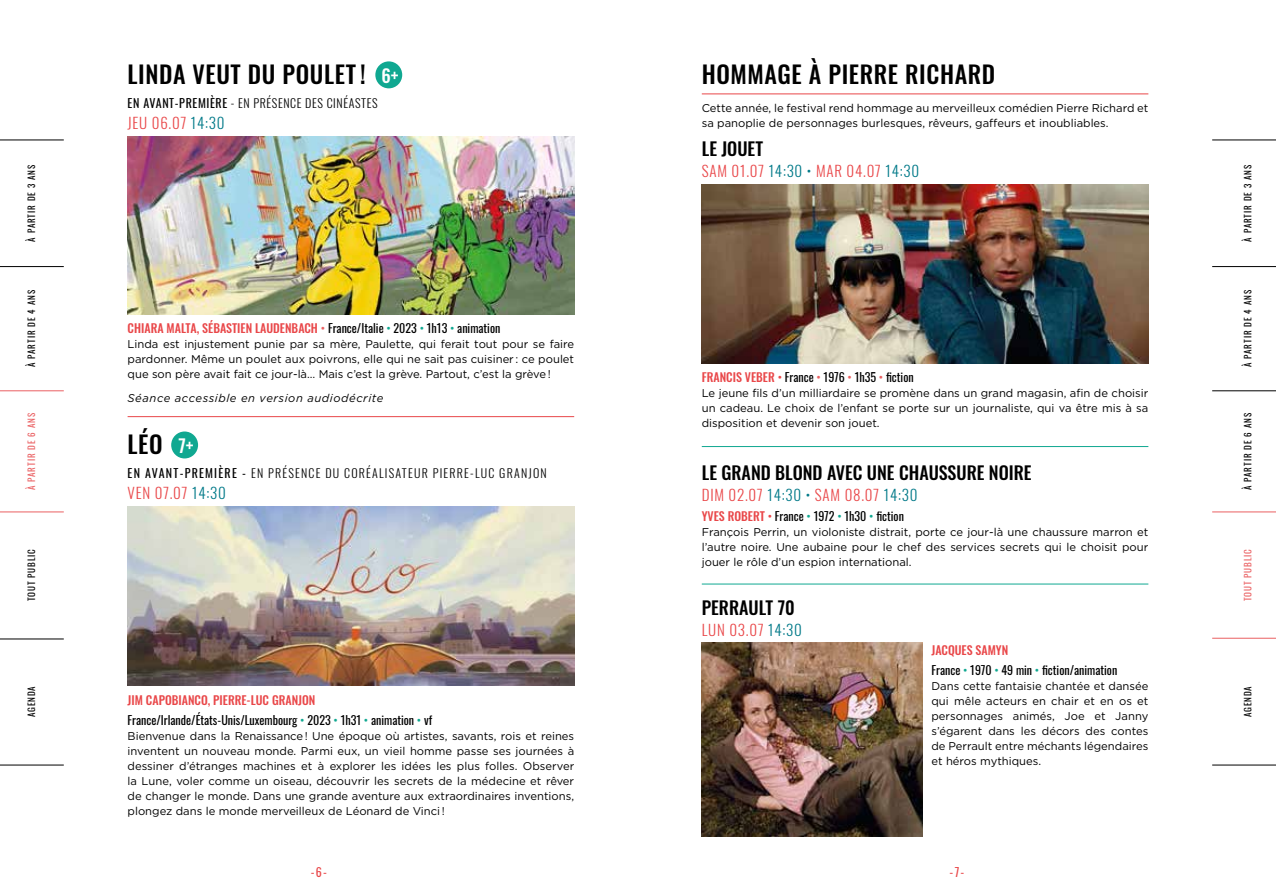
<style>
.page{position:relative;width:1276px;height:893px;background:#fff}
.page>*{position:absolute;margin:0;border:0;box-sizing:border-box;transform-origin:0 0}
.t1{font:500 24px "Oswald";letter-spacing:.025em;color:#000}
.t2{font:500 18px "Oswald";color:#000}
.t3{font:500 18px "Oswald";color:#fff}
.t4{font:300 15px "Oswald";letter-spacing:.05em;color:#e94749}
.t5{font:12px/19.5px "Oswald";color:#000}
.t6{font:500 12px "Oswald";color:#e94749}
.t7{font:300 12px "Oswald";letter-spacing:.1em;color:#000}
.t8{font:300 12px "Oswald";letter-spacing:.05em;color:#000}
.t9{font:12px "Oswald";color:#e94749}
.t10{font:11.25px/15px "Gotham";color:#000;text-align:justify}
.t11{font:italic 11.25px "Gotham";letter-spacing:.05em;color:#000}
.t12{font:9px "Oswald";letter-spacing:.1em;color:#000}
.t13{font:9px "Oswald";letter-spacing:.1em;color:#ea6062}
.s1{font-weight:400}
.s2{color:#007988}
.s3{font-weight:400;color:#ea6062}
.s4{font-weight:400;color:#000}
.s5{font-weight:400;color:#10a891}
.s6{font-weight:500;color:#e94749}
.s7{color:#10a891}
.s8{color:#e94749}
.s9{color:#ea6062}
</style>
<div class="page">
<img style="left:128px;top:136px;width:446px;height:179px">
<div style="left:171px;top:431px;width:27px;height:27px;background:#10a891;border-radius:50%"></div>
<img style="left:128px;top:507px;width:446px;height:178px">
<img style="left:702px;top:185px;width:446px;height:179px">
<hr style="left:702px;top:446px;width:446px;height:1px;background:#10a891">
<hr style="left:702px;top:584px;width:446px;height:1px;background:#10a891">
<hr style="left:128px;top:416px;width:446px;height:1px;background:#e94749">
<img style="left:702px;top:643px;width:221px;height:193px">
<div style="left:375px;top:61px;width:27px;height:27px;background:#10a891;border-radius:50%"></div>
<hr style="left:0;top:140px;width:64px;height:1px;background:#000">
<hr style="left:0;top:266px;width:64px;height:1px;background:#000">
<hr style="left:0;top:390px;width:64px;height:1px;background:#ea6062">
<hr style="left:0;top:512px;width:64px;height:1px;background:#ea6062">
<hr style="left:0;top:639px;width:64px;height:1px;background:#000">
<hr style="left:0;top:765px;width:64px;height:1px;background:#000">
<hr style="left:1212px;top:140px;width:64px;height:1px;background:#000">
<hr style="left:1212px;top:266px;width:64px;height:1px;background:#000">
<hr style="left:1212px;top:390px;width:64px;height:1px;background:#000">
<hr style="left:1212px;top:512px;width:64px;height:1px;background:#ea6062">
<hr style="left:1212px;top:638px;width:64px;height:1px;background:#ea6062">
<hr style="left:1212px;top:765px;width:64px;height:1px;background:#000">
<hr style="left:702px;top:94px;width:446px;height:1px;background:#e94749">
<p class="t12" style="left:23px;top:242px;width:78px;rotate:-90deg">À PARTIR DE 3 ANS</p>
<p class="t12" style="left:23px;top:367px;width:78px;rotate:-90deg">À PARTIR DE 4 ANS</p>
<p class="t13" style="left:23px;top:490px;width:79px;rotate:-90deg">À PARTIR DE 6 ANS</p>
<p class="t12" style="left:23px;top:601px;width:54px;rotate:-90deg">TOUT PUBLIC</p>
<p class="t12" style="left:23px;top:717px;width:33px;rotate:-90deg">AGENDA</p>
<h1 class="t1" style="left:128px;top:62px;width:240px">LINDA VEUT DU POULET !</h1>
<p class="t8" style="left:128px;top:92px;width:252px"><span class="s1">EN AVANT-PREMIÈRE</span> - EN PRÉSENCE DES CINÉASTES</p>
<h3 class="t4" style="left:128px;top:109px;width:99px">JEU 06.07 <span class="s2">14:30</span></h3>
<h2 class="t3" style="left:381px;top:66px;width:19px">6+</h2>
<p class="t6" style="left:128px;top:322px;width:374px">CHIARA MALTA, SÉBASTIEN LAUDENBACH <span class="s3">•</span> <span class="s4">France/Italie</span> <span class="s5">•</span> <span class="s4">2023</span> <span class="s5">•</span> <span class="s4">1h13</span> <span class="s5">•</span> <span class="s4">animation</span></p>
<p class="t10" style="left:128px;top:336px;width:448px">Linda est injustement punie par sa mère, Paulette, qui ferait tout pour se faire pardonner. Même un poulet aux poivrons, elle qui ne sait pas cuisiner : ce poulet que son père avait fait ce jour-là… Mais c’est la grève. Partout, c’est la grève !</p>
<p class="t11" style="left:128px;top:391px;width:257px">Séance accessible en version audiodécrite</p>
<h1 class="t1" style="left:128px;top:431px;width:37px">LÉO</h1>
<p class="t7" style="left:128px;top:462px;width:421px"><span class="s1">EN AVANT-PREMIÈRE -</span> EN PRÉSENCE DU CORÉALISATEUR PIERRE-LUC GRANJON</p>
<h3 class="t4" style="left:128px;top:479px;width:100px">VEN 07.07 <span class="s2">14:30</span></h3>
<h2 class="t3" style="left:178px;top:436px;width:17px">7+</h2>
<p class="t5" style="left:128px;top:689px;width:306px"><span class="s6">JIM CAPOBIANCO, PIERRE-LUC GRANJON<br></span>France/Irlande/États-Unis/Luxembourg <span class="s7">•</span> 2023 <span class="s7">•</span> 1h31 <span class="s7">•</span> animation <span class="s7">•</span> vf</p>
<p class="t10" style="left:128px;top:728px;width:448px">Bienvenue dans la Renaissance ! Une époque où artistes, savants, rois et reines inventent un nouveau monde. Parmi eux, un vieil homme passe ses journées à dessiner d’étranges machines et à explorer les idées les plus folles. Observer la Lune, voler comme un oiseau, découvrir les secrets de la médecine et rêver de changer le monde. Dans une grande aventure aux extraordinaires inventions, plongez dans le monde merveilleux de Léonard de Vinci !</p>
<p class="t9" style="left:311px;top:861px;width:18px">-6-</p>
<h1 class="t1" style="left:702px;top:62px;width:295px">HOMMAGE À PIERRE RICHARD</h1>
<p class="t10" style="left:702px;top:100px;width:448px">Cette année, le festival rend hommage au merveilleux comédien Pierre Richard et sa panoplie de personnages burlesques, rêveurs, gaffeurs et inoubliables.</p>
<h2 class="t2" style="left:702px;top:140px;width:63px">LE JOUET</h2>
<h3 class="t4" style="left:702px;top:158px;width:219px">SAM 01.07 <span class="s2">14:30 •</span> MAR 04.07 <span class="s2">14:30</span></h3>
<p class="t5" style="left:702px;top:366px;width:213px"><span class="s6">FRANCIS VEBER</span> <span class="s8">•</span> France <span class="s9">•</span> 1976 <span class="s9">•</span> 1h35 <span class="s9">•</span> fiction</p>
<p class="t10" style="left:702px;top:385px;width:448px">Le jeune fils d’un milliardaire se promène dans un grand magasin, afin de choisir un cadeau. Le choix de l’enfant se porte sur un journaliste, qui va être mis à sa disposition et devenir son jouet.</p>
<h2 class="t2" style="left:702px;top:463px;width:331px">LE GRAND BLOND AVEC UNE CHAUSSURE NOIRE</h2>
<h3 class="t4" style="left:702px;top:482px;width:217px">DIM 02.07 <span class="s2">14:30 •</span> SAM 08.07 <span class="s2">14:30</span></h3>
<p class="t5" style="left:702px;top:505px;width:204px"><span class="s6">YVES ROBERT</span> <span class="s8">•</span> France <span class="s7">•</span> 1972 <span class="s7">•</span> 1h30 <span class="s7">•</span> fiction</p>
<p class="t10" style="left:702px;top:524px;width:448px">François Perrin, un violoniste distrait, porte ce jour-là une chaussure marron et l’autre noire. Une aubaine pour le chef des services secrets qui le choisit pour jouer le rôle d’un espion international.</p>
<h2 class="t2" style="left:702px;top:598px;width:94px">PERRAULT 70</h2>
<h3 class="t4" style="left:702px;top:617px;width:102px">LUN 03.07 <span class="s2">14:30</span></h3>
<p class="t5" style="left:931px;top:639px;width:187px"><span class="s6">JACQUES SAMYN<br></span>France <span class="s7">•</span> 1970 <span class="s7">•</span> 49 min <span class="s7">•</span> fiction/animation</p>
<p class="t10" style="left:931px;top:678px;width:218px">Dans cette fantaisie chantée et dansée qui mêle acteurs en chair et en os et personnages animés, Joe et Janny s’égarent dans les décors des contes de Perrault entre méchants légendaires et héros mythiques.</p>
<p class="t9" style="left:949px;top:861px;width:16px">-7-</p>
<p class="t12" style="left:1240px;top:242px;width:78px;rotate:-90deg">À PARTIR DE 3 ANS</p>
<p class="t12" style="left:1240px;top:367px;width:78px;rotate:-90deg">À PARTIR DE 4 ANS</p>
<p class="t12" style="left:1240px;top:490px;width:79px;rotate:-90deg">À PARTIR DE 6 ANS</p>
<p class="t13" style="left:1240px;top:601px;width:54px;rotate:-90deg">TOUT PUBLIC</p>
<p class="t12" style="left:1240px;top:717px;width:33px;rotate:-90deg">AGENDA</p>
</div>
